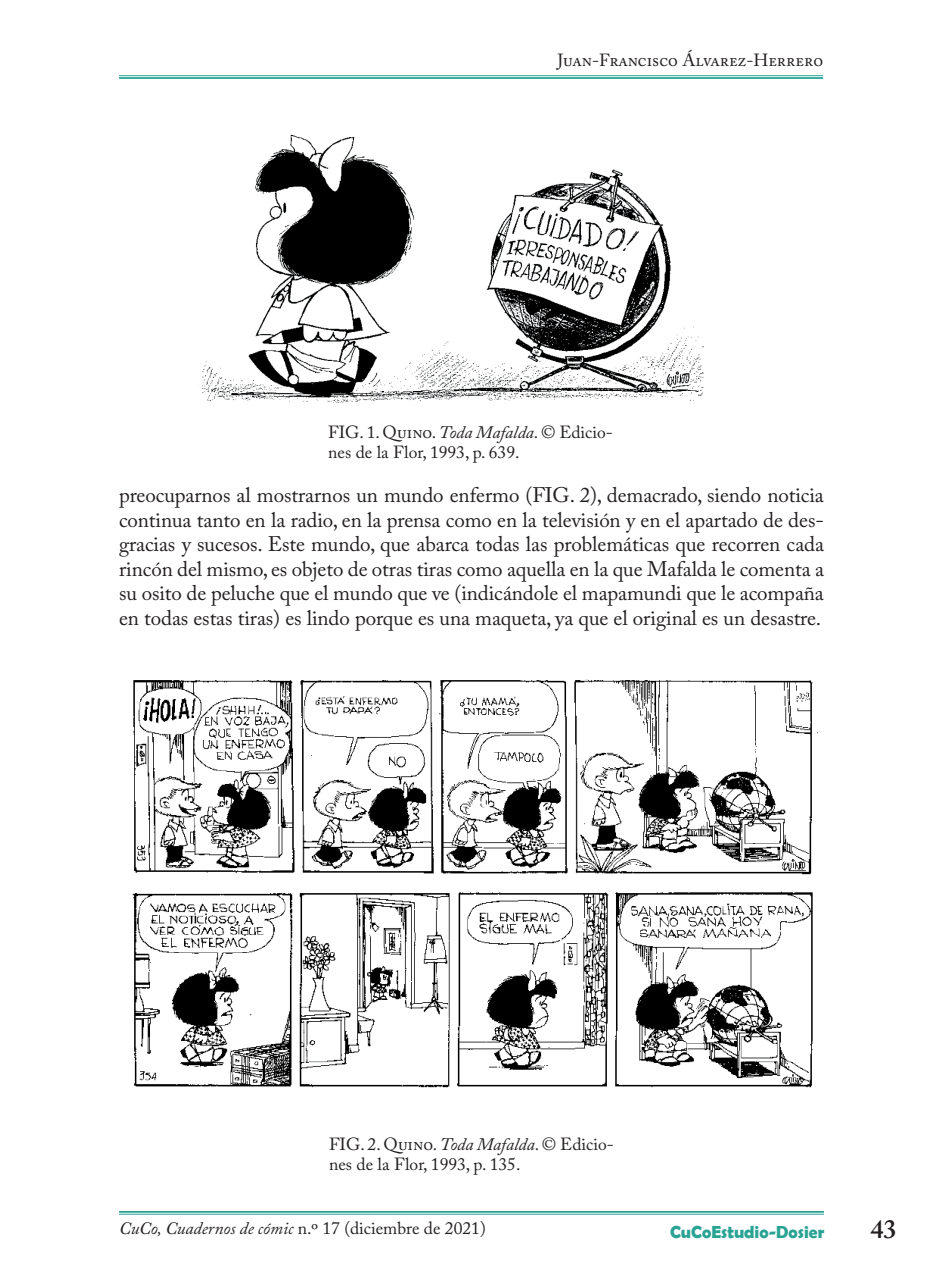
<style>
.page{position:relative;width:943px;height:1288px;background:#fff}
.page>*{position:absolute;margin:0;border:0;box-sizing:border-box;transform-origin:0 0}
.t1{font:600 26.25px "Adobe Caslon Pro";color:#231f20}
.t2{font:21px/24.5px "Adobe Caslon Pro";letter-spacing:-.005em;color:#231f20;text-align:justify}
.t3{font:17.5px/19.2px "Adobe Caslon Pro";color:#231f20}
.t4{font:700 17.5px "Berlin Sans FB Demi";color:#29a394}
.s1{font-style:italic}
</style>
<div class="page">
<hr style="left:119px;top:1211px;width:705px;height:2px;background:#29a394">
<hr style="left:119px;top:1214px;width:705px;height:1px;background:#29a394">
<hr style="left:119px;top:75px;width:704px;height:1px;background:#29a394">
<hr style="left:119px;top:77px;width:704px;height:2px;background:#29a394">
<img style="left:202px;top:135px;width:502px;height:268px">
<img style="left:132px;top:679px;width:686px;height:409px">
<p class="t3" style="left:557px;top:51px;width:267px">Juan-Francisco Álvarez-Herrero</p>
<p class="t3" style="left:328px;top:423px;width:286px">FIG. 1. Quino. <span class="s1">Toda Mafalda</span>. © Edicio&shy;nes de la Flor, 1993, p. 639.</p>
<p class="t2" style="left:119px;top:483px;width:706px">preocuparnos al mostrarnos un mundo enfermo (FIG. 2), demacrado, siendo noticia continua tanto en la radio, en la prensa como en la televisión y en el apartado de des&shy;gracias y sucesos. Este mundo, que abarca todas las problemáticas que recorren cada rincón del mismo, es objeto de otras tiras como aquella en la que Mafalda le comenta a su osito de peluche que el mundo que ve (indicándole el mapamundi que le acompaña en todas estas tiras) es lindo porque es una maqueta, ya que el original es un desastre.</p>
<p class="t3" style="left:329px;top:1135px;width:286px">FIG. 2. Quino. <span class="s1">Toda Mafalda</span>. © Edicio&shy;nes de la Flor, 1993, p. 135.</p>
<p class="t3" style="left:119px;top:1219px;width:368px"><span class="s1">CuCo, Cuadernos de cómic</span> n.º 17 (diciembre de 2021)</p>
<p class="t4" style="left:670px;top:1222px;width:156px">CuCoEstudio-Dosier</p>
<p class="t1" style="left:870px;top:1214px;width:28px">43</p>
</div>
